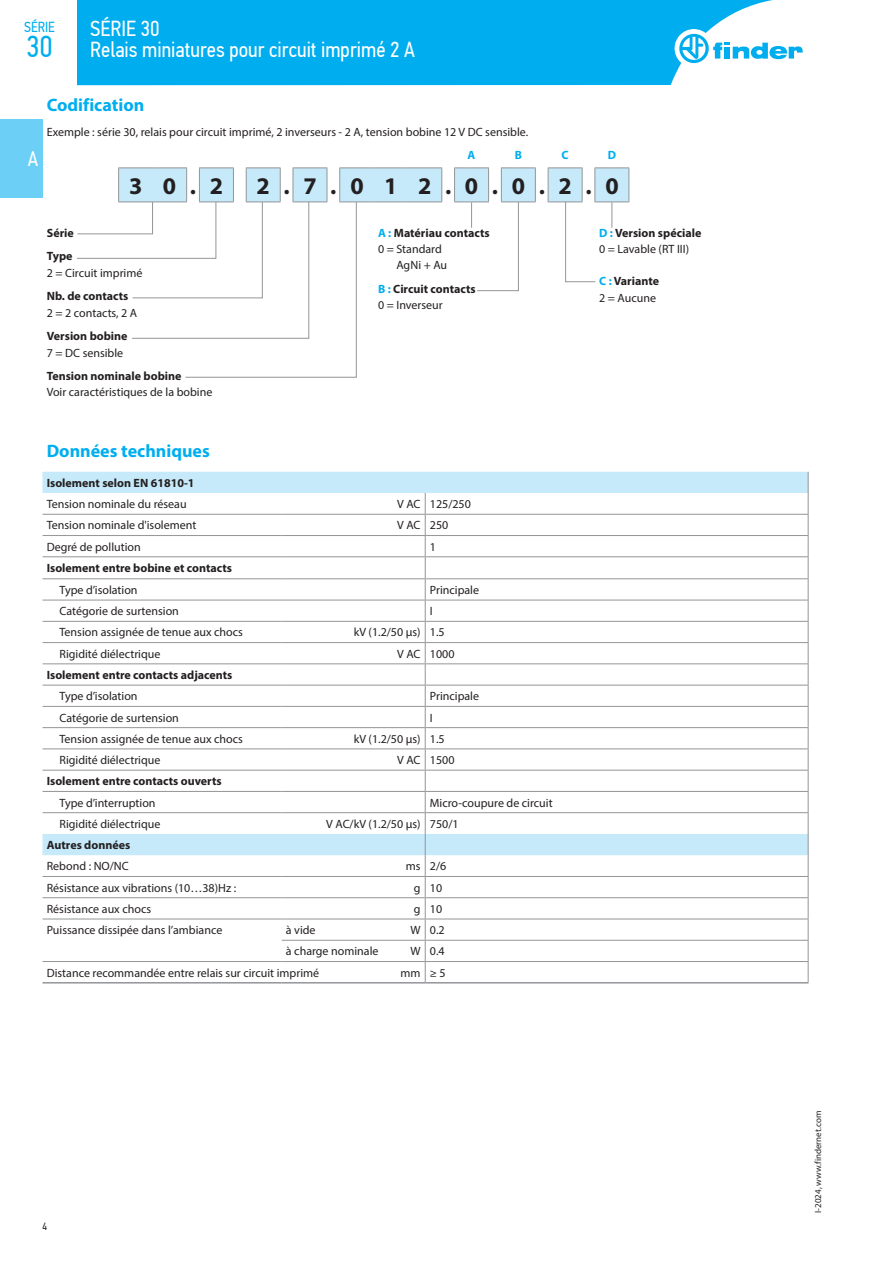
<style>
.page{position:relative;width:893px;height:1263px;background:#fff}
.page>*{position:absolute;margin:0;border:0;box-sizing:border-box;transform-origin:0 0}
.t1{font:30.3px "PF Din Text Cond Pro";color:#00aeef}
.t2{font:700 24px "Myriad Pro";color:#231f20}
.t3{font:21.75px/21px "PF Din Text Cond Pro";color:#fff}
.t4{font:21px "PF Din Text Cond Pro";color:#fff}
.t5{font:700 18px "Myriad Pro";color:#00aeef}
.t6{font:14.55px "PF Din Text Cond Pro";color:#00aeef}
.t7{font:12px/16.2px "Myriad Pro";color:#231f20}
.t8{font:700 12px/16.2px "Myriad Pro";color:#231f20}
.t9{font:700 12px "Myriad Pro";color:#00aeef}
.t10{font:10.5px "PF Din Text Cond Pro";color:#231f20}
.t11{font:9px "Myriad Pro";color:#231f20}
.s1{font-weight:700;color:#00aeef}
.s2{font-weight:700}
.s3{color:#00aeef}
.s4{font-weight:400}
</style>
<div class="page">
<div style="left:0;top:119px;width:43px;height:79px;background:#6bcff6"></div>
<svg style="left:43px;top:472px;width:765px;height:383px"></svg>
<hr style="left:43px;top:600px;width:239px;height:1px;background:#939598">
<hr style="left:282px;top:600px;width:143px;height:1px;background:#939598">
<hr style="left:43px;top:621px;width:239px;height:1px;background:#939598">
<hr style="left:282px;top:621px;width:143px;height:1px;background:#939598">
<hr style="left:43px;top:642px;width:239px;height:1px;background:#939598">
<hr style="left:282px;top:642px;width:143px;height:1px;background:#939598">
<hr style="left:43px;top:663px;width:239px;height:1px;background:#939598">
<hr style="left:282px;top:663px;width:143px;height:1px;background:#939598">
<hr style="left:43px;top:685px;width:239px;height:1px;background:#939598">
<hr style="left:282px;top:685px;width:143px;height:1px;background:#939598">
<hr style="left:43px;top:706px;width:239px;height:1px;background:#939598">
<hr style="left:282px;top:706px;width:143px;height:1px;background:#939598">
<hr style="left:43px;top:727px;width:239px;height:1px;background:#939598">
<hr style="left:282px;top:727px;width:143px;height:1px;background:#939598">
<hr style="left:43px;top:748px;width:239px;height:1px;background:#939598">
<hr style="left:282px;top:748px;width:143px;height:1px;background:#939598">
<hr style="left:43px;top:770px;width:239px;height:1px;background:#939598">
<hr style="left:282px;top:770px;width:143px;height:1px;background:#939598">
<hr style="left:43px;top:791px;width:239px;height:1px;background:#939598">
<hr style="left:282px;top:791px;width:143px;height:1px;background:#939598">
<hr style="left:43px;top:812px;width:239px;height:1px;background:#939598">
<hr style="left:282px;top:812px;width:143px;height:1px;background:#939598">
<hr style="left:43px;top:514px;width:239px;height:1px;background:#939598">
<hr style="left:282px;top:514px;width:143px;height:1px;background:#939598">
<hr style="left:43px;top:535px;width:239px;height:1px;background:#939598">
<hr style="left:282px;top:535px;width:143px;height:1px;background:#939598">
<hr style="left:43px;top:556px;width:239px;height:1px;background:#939598">
<hr style="left:282px;top:556px;width:143px;height:1px;background:#939598">
<hr style="left:43px;top:578px;width:239px;height:1px;background:#939598">
<hr style="left:282px;top:578px;width:143px;height:1px;background:#939598">
<hr style="left:43px;top:876px;width:239px;height:1px;background:#939598">
<hr style="left:282px;top:876px;width:143px;height:1px;background:#939598">
<hr style="left:43px;top:897px;width:239px;height:1px;background:#939598">
<hr style="left:282px;top:897px;width:143px;height:1px;background:#939598">
<hr style="left:43px;top:919px;width:239px;height:1px;background:#939598">
<hr style="left:282px;top:919px;width:143px;height:1px;background:#939598">
<hr style="left:282px;top:940px;width:143px;height:1px;background:#939598">
<hr style="left:43px;top:961px;width:239px;height:1px;background:#939598">
<hr style="left:43px;top:982px;width:239px;height:1px;background:#939598">
<hr style="left:282px;top:982px;width:143px;height:1px;background:#939598">
<hr style="left:282px;top:961px;width:143px;height:1px;background:#939598">
<hr style="left:425px;top:876px;width:383px;height:1px;background:#939598">
<hr style="left:425px;top:897px;width:383px;height:1px;background:#939598">
<hr style="left:425px;top:919px;width:383px;height:1px;background:#939598">
<hr style="left:425px;top:940px;width:383px;height:1px;background:#939598">
<hr style="left:425px;top:961px;width:383px;height:1px;background:#939598">
<hr style="left:425px;top:982px;width:383px;height:1px;background:#939598">
<hr style="left:425px;top:514px;width:383px;height:1px;background:#939598">
<hr style="left:425px;top:535px;width:383px;height:1px;background:#939598">
<hr style="left:425px;top:556px;width:383px;height:1px;background:#939598">
<hr style="left:425px;top:578px;width:383px;height:1px;background:#939598">
<hr style="left:425px;top:600px;width:383px;height:1px;background:#939598">
<hr style="left:425px;top:621px;width:383px;height:1px;background:#939598">
<hr style="left:425px;top:642px;width:383px;height:1px;background:#939598">
<hr style="left:425px;top:663px;width:383px;height:1px;background:#939598">
<hr style="left:425px;top:685px;width:383px;height:1px;background:#939598">
<hr style="left:425px;top:706px;width:383px;height:1px;background:#939598">
<hr style="left:425px;top:727px;width:383px;height:1px;background:#939598">
<hr style="left:425px;top:748px;width:383px;height:1px;background:#939598">
<hr style="left:425px;top:770px;width:383px;height:1px;background:#939598">
<hr style="left:425px;top:791px;width:383px;height:1px;background:#939598">
<hr style="left:425px;top:812px;width:383px;height:1px;background:#939598">
<svg style="left:425px;top:493px;width:1px;height:489px"></svg>
<svg style="left:808px;top:472px;width:1px;height:510px"></svg>
<svg style="left:77px;top:167px;width:552px;height:211px"></svg>
<div style="left:77px;top:0;width:696px;height:85px;background:#00aeef"></div>
<div style="left:675px;top:29px;width:38px;height:39px;background:#fff;border-radius:50%"></div>
<svg style="left:679px;top:34px;width:124px;height:29px"></svg>
<p class="t6" style="left:24px;top:19px;width:32px">SÉRIE</p>
<h1 class="t1" style="left:26px;top:28px;width:28px">30</h1>
<h3 class="t3" style="left:90px;top:18px;width:326px">SÉRIE 30<br>Relais miniatures pour circuit imprimé 2 A</h3>
<h3 class="t4" style="left:28px;top:147px;width:12px">A</h3>
<h3 class="t5" style="left:47px;top:93px;width:99px">Codification</h3>
<p class="t7" style="left:47px;top:124px;width:483px">Exemple : série 30, relais pour circuit imprimé, 2 inverseurs - 2 A, tension bobine 12 V DC sensible.</p>
<p class="t9" style="left:468px;top:147px;width:9px">A</p>
<p class="t9" style="left:515px;top:147px;width:9px">B</p>
<p class="t9" style="left:562px;top:147px;width:9px">C</p>
<p class="t9" style="left:608px;top:147px;width:10px">D</p>
<h2 class="t2" style="left:129px;top:170px;width:95px">3 0.2</h2>
<h2 class="t2" style="left:257px;top:170px;width:364px">2.7.0 1 2.0.0.2.0</h2>
<p class="t8" style="left:47px;top:220px;width:29px;line-height:23.7px">Série<br>Type</p>
<p class="t7" style="left:47px;top:264px;width:97px">2 = Circuit imprimé</p>
<p class="t8" style="left:47px;top:288px;width:83px">Nb. de contacts</p>
<p class="t7" style="left:47px;top:304px;width:92px">2 = 2 contacts, 2 A</p>
<p class="t8" style="left:47px;top:328px;width:82px">Version bobine</p>
<p class="t7" style="left:47px;top:344px;width:78px">7 = DC sensible</p>
<p class="t8" style="left:47px;top:368px;width:136px">Tension nominale bobine</p>
<p class="t7" style="left:47px;top:384px;width:167px">Voir caractéristiques de la bobine</p>
<p class="t7" style="left:599px;top:224px;width:104px"><span class="s1">D :</span> <span class="s2">Version spéciale<br></span>0 = Lavable (RT III)</p>
<p class="t8" style="left:599px;top:273px;width:61px"><span class="s3">C :</span> Variante<br><span class="s4">2 = Aucune</span></p>
<p class="t8" style="left:378px;top:224px;width:113px"><span class="s3">A :</span> Matériau contacts</p>
<p class="t7" style="left:378px;top:241px;width:65px">0 = Standard</p>
<p class="t7" style="left:396px;top:257px;width:52px">AgNi + Au</p>
<p class="t8" style="left:378px;top:280px;width:99px"><span class="s3">B :</span> Circuit contacts<br><span class="s4">0 = Inverseur</span></p>
<h3 class="t5" style="left:47px;top:439px;width:165px">Données techniques</h3>
<p class="t8" style="left:47px;top:474px;width:149px">Isolement selon EN 61810-1</p>
<p class="t7" style="left:47px;top:496px;width:141px">Tension nominale du réseau</p>
<p class="t7" style="left:397px;top:496px;width:75px">V AC 125/250</p>
<p class="t7" style="left:47px;top:517px;width:151px">Tension nominale d'isolement</p>
<p class="t7" style="left:397px;top:517px;width:53px">V AC 250</p>
<p class="t7" style="left:47px;top:538px;width:96px">Degré de pollution</p>
<p class="t7" style="left:430px;top:538px;width:8px">1</p>
<p class="t8" style="left:47px;top:560px;width:187px">Isolement entre bobine et contacts</p>
<p class="t7" style="left:60px;top:582px;width:80px">Type d’isolation</p>
<p class="t7" style="left:430px;top:582px;width:51px">Principale</p>
<p class="t7" style="left:60px;top:603px;width:121px">Catégorie de surtension</p>
<p class="t7" style="left:430px;top:603px;width:4px">I</p>
<p class="t7" style="left:60px;top:624px;width:185px">Tension assignée de tenue aux chocs</p>
<p class="t7" style="left:354px;top:624px;width:92px">kV (1.2/50 μs) 1.5</p>
<p class="t7" style="left:60px;top:645px;width:102px">Rigidité diélectrique</p>
<p class="t7" style="left:397px;top:645px;width:59px">V AC 1000</p>
<p class="t8" style="left:47px;top:666px;width:187px">Isolement entre contacts adjacents</p>
<p class="t7" style="left:60px;top:688px;width:80px">Type d’isolation</p>
<p class="t7" style="left:430px;top:688px;width:51px">Principale</p>
<p class="t7" style="left:60px;top:709px;width:121px">Catégorie de surtension</p>
<p class="t7" style="left:430px;top:709px;width:4px">I</p>
<p class="t7" style="left:60px;top:730px;width:185px">Tension assignée de tenue aux chocs</p>
<p class="t7" style="left:354px;top:730px;width:92px">kV (1.2/50 μs) 1.5</p>
<p class="t7" style="left:60px;top:752px;width:102px">Rigidité diélectrique</p>
<p class="t7" style="left:397px;top:752px;width:59px">V AC 1500</p>
<p class="t8" style="left:47px;top:773px;width:176px">Isolement entre contacts ouverts</p>
<p class="t7" style="left:60px;top:794px;width:98px">Type d’interruption</p>
<p class="t7" style="left:430px;top:794px;width:124px">Micro-coupure de circuit</p>
<p class="t7" style="left:60px;top:815px;width:102px">Rigidité diélectrique</p>
<p class="t7" style="left:326px;top:815px;width:134px">V AC/kV (1.2/50 μs) 750/1</p>
<p class="t8" style="left:47px;top:837px;width:85px">Autres données</p>
<p class="t7" style="left:47px;top:858px;width:84px">Rebond : NO/NC</p>
<p class="t7" style="left:406px;top:858px;width:42px">ms 2/6</p>
<p class="t7" style="left:47px;top:879px;width:191px">Résistance aux vibrations (10…38)Hz :</p>
<p class="t7" style="left:414px;top:879px;width:30px">g 10</p>
<p class="t7" style="left:47px;top:901px;width:106px">Résistance aux chocs</p>
<p class="t7" style="left:414px;top:901px;width:30px">g 10</p>
<p class="t7" style="left:47px;top:922px;width:177px">Puissance dissipée dans l’ambiance</p>
<p class="t7" style="left:286px;top:922px;width:31px">à vide</p>
<p class="t7" style="left:410px;top:922px;width:36px">W 0.2</p>
<p class="t7" style="left:286px;top:943px;width:94px">à charge nominale</p>
<p class="t7" style="left:410px;top:943px;width:36px">W 0.4</p>
<p class="t7" style="left:47px;top:964px;width:274px">Distance recommandée entre relais sur circuit imprimé</p>
<p class="t7" style="left:401px;top:964px;width:47px">mm ≥ 5</p>
<p class="t10" style="left:43px;top:1220px;width:6px">4</p>
<p class="t11" style="left:812px;top:1213px;width:103px;rotate:-90deg">I-2024, www.findernet.com</p>
</div>
